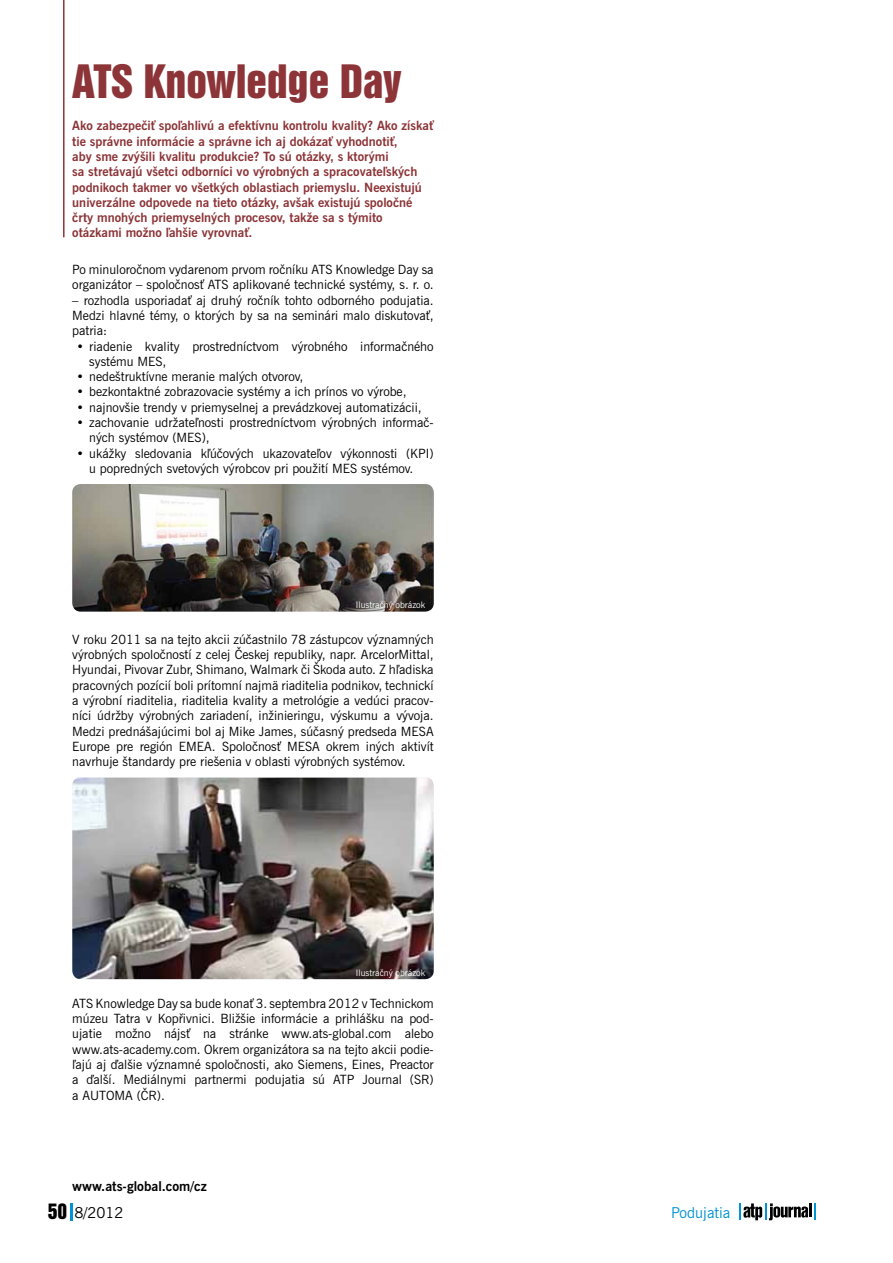
<style>
.page{position:relative;width:893px;height:1263px;background:#fff}
.page>*{position:absolute;margin:0;border:0;box-sizing:border-box;transform-origin:0 0}
.t1{font:42px "Swiss 921 AT Regular A";color:#8c3437}
.t2{font:15px "News Gothic AT";color:#0094d3}
.t3{font:15px "News Gothic AT";color:#000}
.t4{font:700 13.5px "News Gothic AT";color:#000}
.t5{font:12.75px/15.3px "News Gothic AT";color:#000}
.t6{font:700 12.75px/15.3px "News Gothic AT";color:#8c3437}
.t7{font:9px "News Gothic AT";color:#fff}
.s1{font-family:"Swiss 921 AT Regular A";font-size:19.5px}
</style>
<div class="page">
<svg style="left:70px;top:1203px;width:2px;height:17px"></svg>
<svg style="left:739px;top:1203px;width:77px;height:17px"></svg>
<img style="left:72px;top:484px;width:362px;height:128px">
<img style="left:72px;top:778px;width:362px;height:201px">
<div style="left:455px;top:64px;width:361px;height:519px;background:#fafcfe;border-radius:9px"></div>
<div style="left:455px;top:605px;width:361px;height:585px;background:#fafcfe;border-radius:9px"></div>
<hr style="left:63px;top:0;width:2px;height:237px;background:#8c3437">
<h1 class="t1" style="left:72px;top:54px;width:330px">ATS Knowledge Day</h1>
<p class="t6" style="left:72px;top:118px;width:362px">Ako zabezpečiť spoľahlivú a efektívnu kontrolu kvality? Ako získať tie správne informácie a správne ich aj dokázať vyhodnotiť,<br>aby sme zvýšili kvalitu produkcie? To sú otázky, s ktorými<br>sa stretávajú všetci odborníci vo výrobných a spracovateľských podnikoch takmer vo všetkých oblastiach priemyslu. Neexistujú univerzálne odpovede na tieto otázky, avšak existujú spoločné črty mnohých priemyselných procesov, takže sa s týmito otázkami možno ľahšie vyrovnať.</p>
<p class="t5" style="left:72px;top:262px;width:363px">Po minuloročnom vydarenom prvom ročníku ATS Knowledge Day sa organizátor – spoločnosť ATS aplikované technické systémy, s. r. o.</p>
<p class="t5" style="left:72px;top:292px;width:363px;text-align:justify">– rozhodla usporiadať aj druhý ročník tohto odborného podujatia.<br>Medzi hlavné témy, o ktorých by sa na seminári malo diskutovať, patria:</p>
<p class="t5" style="left:89px;top:338px;width:346px;text-indent:-13px">• riadenie kvality prostredníctvom výrobného informačného systému MES,</p>
<p class="t5" style="left:77px;top:369px;width:228px">• nedeštruktívne meranie malých otvorov,</p>
<p class="t5" style="left:77px;top:384px;width:332px">• bezkontaktné zobrazovacie systémy a ich prínos vo výrobe,</p>
<p class="t5" style="left:77px;top:399px;width:347px">• najnovšie trendy v priemyselnej a prevádzkovej automatizácii,</p>
<p class="t5" style="left:89px;top:415px;width:346px;text-indent:-13px">• zachovanie udržateľnosti prostredníctvom výrobných informač&shy;ných systémov (MES),</p>
<p class="t5" style="left:77px;top:445px;width:359px;text-align:center">• ukážky sledovania kľúčových ukazovateľov výkonnosti (KPI) u popredných svetových výrobcov pri použití MES systémov.</p>
<p class="t7" style="left:356px;top:600px;width:71px">Ilustračný obrázok</p>
<p class="t5" style="left:72px;top:631px;width:363px;text-align:justify">V roku 2011 sa na tejto akcii zúčastnilo 78 zástupcov významných výrobných spoločností z celej Českej republiky, napr. ArcelorMittal, Hyundai, Pivovar Zubr, Shimano, Walmark či Škoda auto. Z hľadiska pracovných pozícií boli prítomní najmä riaditelia podnikov, technickí a výrobní riaditelia, riaditelia kvality a metrológie a vedúci pracov&shy;níci údržby výrobných zariadení, inžinieringu, výskumu a -vývoja.<br>Medzi prednášajúcimi bol aj Mike James, súčasný predseda MESA Europe pre región EMEA. Spoločnosť MESA okrem iných aktivít navrhuje štandardy pre riešenia v oblasti výrobných systémov.</p>
<p class="t7" style="left:356px;top:967px;width:71px">Ilustračný obrázok</p>
<p class="t5" style="left:72px;top:995px;width:363px;text-align:justify">ATS Knowledge Day sa bude konať 3. septembra 2012 v Technickom múzeu Tatra v Kopřivnici. Bližšie informácie a prihlášku na pod&shy;ujatie možno nájsť na stránke www.ats-global.com alebo www.ats-academy.com. Okrem organizátora sa na tejto akcii podie&shy;ľajú aj ďalšie významné spoločnosti, ako Siemens, Eines, Preactor a ďalší. Mediálnymi partnermi podujatia sú ATP Journal (SR) a AUTOMA (ČR).</p>
<p class="t4" style="left:72px;top:1177px;width:136px">www.ats-global.com/cz</p>
<p class="t3" style="left:48px;top:1203px;width:77px"><span class="s1">50</span> 8/2012</p>
<p class="t2" style="left:671px;top:1203px;width:61px">Podujatia</p>
</div>
